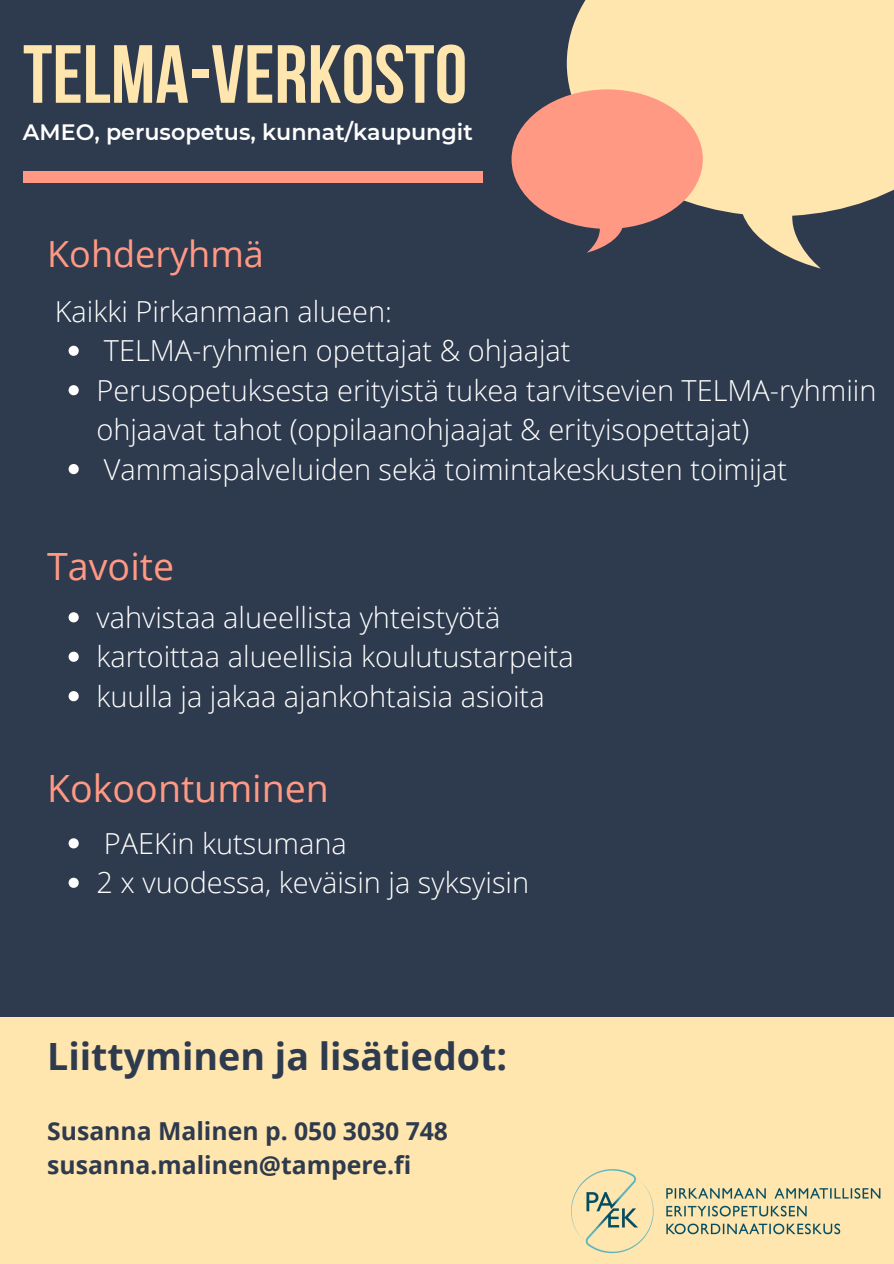
<style>
.page{position:relative;width:894px;height:1264px;background:#fff}
.page>*{position:absolute;margin:0;border:0;box-sizing:border-box;transform-origin:0 0}
.t1{font:82.2px "Bebas Neue Cyrillic";color:#ffe5ae}
.t2{font:700 37.5px "Open Sans";color:#2e3a4d}
.t3{font:37.5px "Open Sans";color:#ff9984}
.t4{font:36px "Open Sans";color:#ff9984}
.t5{font:300 28.95px/39.5px "Open Sans";color:#fff}
.t6{font:700 24.75px "Open Sans";color:#2e3a4d}
.t7{font:600 22.2px "Montserrat";color:#fff}
</style>
<div class="page">
<div style="left:0;top:0;width:893px;height:1263px;background:#2e3a4d"></div>
<svg style="left:566px;top:0;width:327px;height:268px;fill:#ffe5ae"></svg>
<svg style="left:511px;top:89px;width:191px;height:164px"></svg>
<div style="left:23px;top:171px;width:459px;height:11px;background:#ff9984"></div>
<div style="left:0;top:1017px;width:893px;height:246px;background:#ffe5ae"></div>
<img style="left:571px;top:1169px;width:310px;height:85px">
<svg style="left:69px;top:346px;width:10px;height:10px"></svg>
<svg style="left:69px;top:385px;width:10px;height:10px"></svg>
<svg style="left:69px;top:464px;width:10px;height:10px"></svg>
<svg style="left:69px;top:612px;width:10px;height:10px"></svg>
<svg style="left:69px;top:651px;width:10px;height:11px"></svg>
<svg style="left:69px;top:691px;width:10px;height:10px"></svg>
<svg style="left:69px;top:838px;width:10px;height:10px"></svg>
<svg style="left:69px;top:877px;width:10px;height:10px"></svg>
<p class="t1" style="left:23px;top:41px;width:446px">TELMA-VERKOSTO</p>
<p class="t7" style="left:23px;top:118px;width:451px">AMEO, perusopetus, kunnat/kaupungit</p>
<p class="t4" style="left:47px;top:228px;width:218px">Kohderyhmä</p>
<p class="t5" style="left:55px;top:291px;width:339px">Kaikki Pirkanmaan alueen:</p>
<p class="t5" style="left:104px;top:330px;width:468px">TELMA-ryhmien opettajat &amp; ohjaajat</p>
<p class="t5" style="left:96px;top:370px;width:781px">Perusopetuksesta erityistä tukea tarvitsevien TELMA-ryhmiin ohjaavat tahot (oppilaanohjaajat &amp; erityisopettajat)</p>
<p class="t5" style="left:104px;top:449px;width:684px">Vammaispalveluiden sekä toimintakeskusten toimijat</p>
<p class="t3" style="left:47px;top:539px;width:128px">Tavoite</p>
<p class="t5" style="left:96px;top:597px;width:405px">vahvistaa alueellista yhteistyötä</p>
<p class="t5" style="left:96px;top:636px;width:479px">kartoittaa alueellisia koulutustarpeita</p>
<p class="t5" style="left:96px;top:676px;width:449px">kuulla ja jakaa ajankohtaisia asioita</p>
<p class="t3" style="left:47px;top:762px;width:283px">Kokoontuminen</p>
<p class="t5" style="left:104px;top:823px;width:244px">PAEKin kutsumana</p>
<p class="t5" style="left:96px;top:862px;width:434px">2 x vuodessa, keväisin ja syksyisin</p>
<p class="t2" style="left:47px;top:1030px;width:461px">Liittyminen ja lisätiedot:</p>
<p class="t6" style="left:47px;top:1113px;width:402px">Susanna Malinen p. 050 3030 748</p>
<p class="t6" style="left:47px;top:1147px;width:365px">susanna.malinen@tampere.fi</p>
</div>
